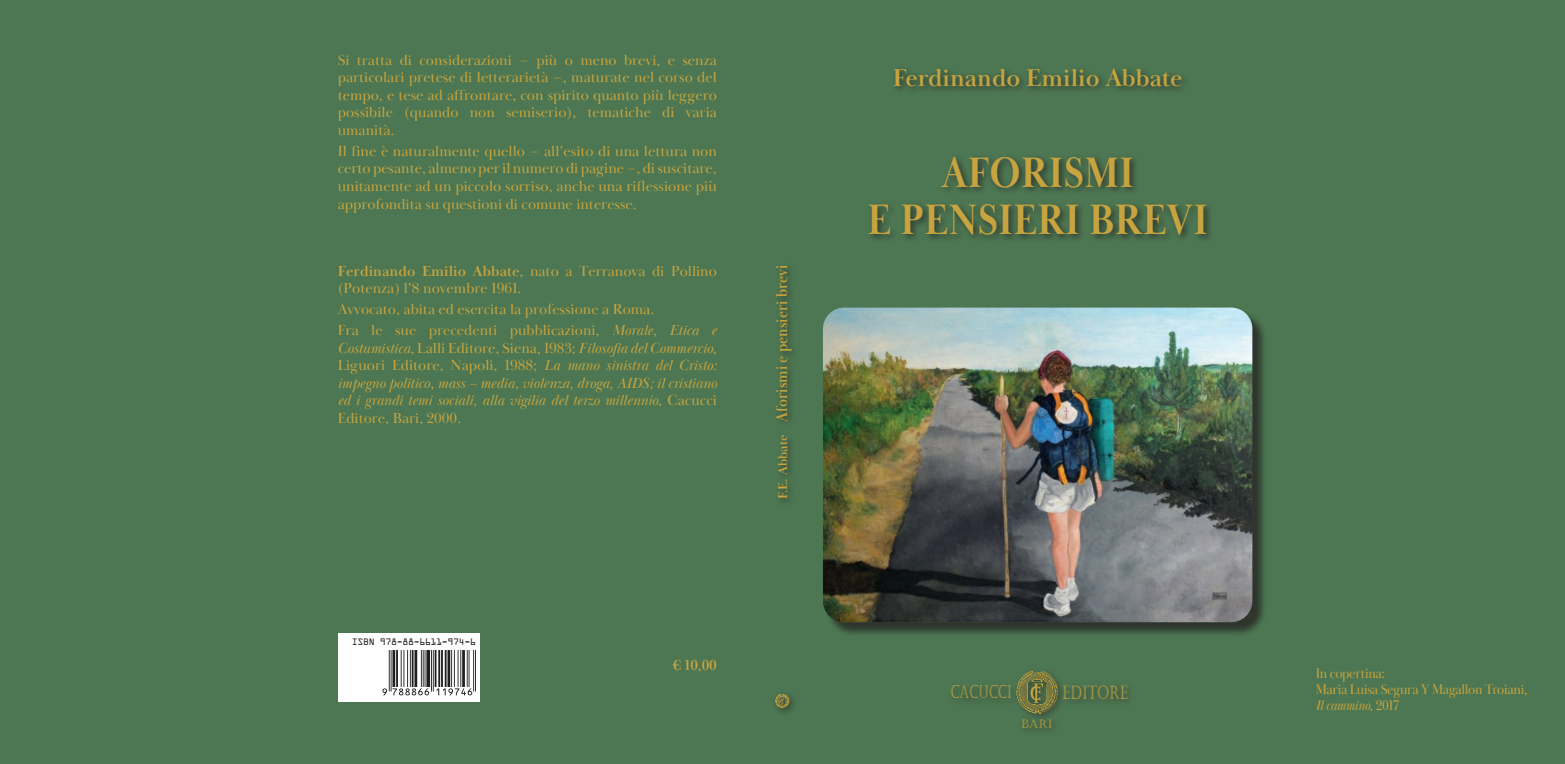
<style>
.page{position:relative;width:1565px;height:764px;background:#4d7752}
.page>*{position:absolute;margin:0;border:0;box-sizing:border-box;transform-origin:0 0}
.t1{font:700 43.75px/47.5px "Baskerville Display PT";letter-spacing:.01em;color:#c7a440;text-align:center;scale:.88 1}
.t2{font:700 25px "Baskerville Display PT";color:#c7a440}
.t3{font:18.88px "Castellar";color:#c7a440;scale:.73 1}
.t4{font:18.12px "Castellar";color:#c7a440;scale:.66 1}
.t5{font:700 16.38px "Baskerville Display PT";color:#c7a440;scale:.88 1}
.t6{font:15px/17.5px "Baskerville Display PT";color:#c7a440;text-align:justify}
.t7{font:italic 15px/17.5px "Baskerville Display PT";color:#c7a440;text-align:justify}
.t8{font:700 15px "Baskerville Display PT";color:#c7a440}
.t9{font:14.38px/16.2px "Baskerville Display PT";letter-spacing:-.02em;color:#c7a440;scale:.92 1}
.t10{font:12px "Castellar";color:#c7a440}
.t11{font:10px "OCRA Extended";letter-spacing:-.03em;color:#231f20}
.s1{font-weight:700}
.s2{font-style:italic}
.s3{font-style:normal}
.s4{font-size:13.12px}
</style>
<div class="page">
<div style="left:865px;top:65px;width:350px;height:179px;background:#231f20;opacity:.75"></div>
<div style="left:825px;top:309px;width:442px;height:328px;background:#231f20;opacity:.75"></div>
<img style="left:823px;top:308px;width:429px;height:314px">
<div style="left:947px;top:667px;width:189px;height:70px;background:#231f20;opacity:.75"></div>
<svg style="left:1016px;top:671px;width:42px;height:43px"></svg>
<svg style="left:338px;top:633px;width:141px;height:68px;background:#f6f5f5"></svg>
<hr style="left:475px;top:650px;width:1px;height:41px;background:#231f20">
<hr style="left:473px;top:650px;width:1px;height:41px;background:#231f20">
<hr style="left:468px;top:650px;width:1px;height:37px;background:#231f20">
<hr style="left:467px;top:650px;width:1px;height:37px;background:#231f20">
<hr style="left:462px;top:650px;width:3px;height:37px;background:#231f20">
<hr style="left:460px;top:650px;width:1px;height:37px;background:#231f20">
<hr style="left:457px;top:650px;width:1px;height:37px;background:#231f20">
<hr style="left:454px;top:650px;width:1px;height:37px;background:#231f20">
<hr style="left:451px;top:650px;width:1px;height:37px;background:#231f20">
<hr style="left:447px;top:650px;width:3px;height:37px;background:#231f20">
<hr style="left:445px;top:650px;width:1px;height:37px;background:#231f20">
<hr style="left:441px;top:650px;width:2px;height:37px;background:#231f20">
<hr style="left:438px;top:650px;width:2px;height:37px;background:#231f20">
<hr style="left:435px;top:650px;width:1px;height:37px;background:#231f20">
<hr style="left:433px;top:650px;width:1px;height:41px;background:#231f20">
<hr style="left:431px;top:650px;width:1px;height:41px;background:#231f20">
<svg style="left:426px;top:650px;width:4px;height:37px"></svg>
<hr style="left:424px;top:650px;width:1px;height:37px;background:#231f20">
<hr style="left:423px;top:650px;width:1px;height:37px;background:#231f20">
<hr style="left:421px;top:650px;width:1px;height:37px;background:#231f20">
<hr style="left:414px;top:650px;width:3px;height:37px;background:#231f20">
<hr style="left:412px;top:650px;width:1px;height:37px;background:#231f20">
<hr style="left:410px;top:650px;width:1px;height:37px;background:#231f20">
<hr style="left:407px;top:650px;width:1px;height:37px;background:#231f20">
<hr style="left:403px;top:650px;width:1px;height:37px;background:#231f20">
<hr style="left:401px;top:650px;width:1px;height:37px;background:#231f20">
<hr style="left:396px;top:650px;width:2px;height:37px;background:#231f20">
<hr style="left:392px;top:650px;width:3px;height:37px;background:#231f20">
<hr style="left:391px;top:650px;width:1px;height:41px;background:#231f20">
<hr style="left:389px;top:650px;width:1px;height:41px;background:#231f20">
<svg style="left:382px;top:688px;width:90px;height:7px"></svg>
<div style="left:772px;top:262px;width:28px;height:245px;background:#231f20;opacity:.75"></div>
<div style="left:771px;top:690px;width:27px;height:27px;background:#231f20;opacity:.75"></div>
<svg style="left:775px;top:694px;width:14px;height:14px"></svg>
<p class="t6" style="left:338px;top:52px;width:381px">Si tratta di considerazioni – più o meno brevi, e senza particolari pretese di letterarietà –, maturate nel corso del tempo, e tese ad affrontare, con spirito quanto più leggero possibile (quando non semiserio), tematiche di varia umanità.</p>
<p class="t6" style="left:338px;top:143px;width:381px">Il fine è naturalmente quello – all’esito di una lettura non certo pesante, almeno per il numero di pagine –, di suscitare, unitamente ad un piccolo sorriso, anche una riflessione più approfondita su questioni di comune interesse.</p>
<p class="t6" style="left:338px;top:262px;width:381px"><span class="s1">Ferdinando Emilio Abbate</span>, nato a Terranova di Pollino (Potenza) l’8 novembre 1961.</p>
<p class="t6" style="left:338px;top:299px;width:381px;line-height:21px">Avvocato, abita ed esercita la professione a Roma.<br>Fra le sue precedenti pubblicazioni, <span class="s2">Morale, Etica e</span></p>
<p class="t7" style="left:338px;top:340px;width:381px">Costumistica<span class="s3">, Lalli Editore, Siena, 1983;</span> Filosofia del Commercio<span class="s3">, Liguori Editore, Napoli, 1988;</span> La mano sinistra del Cristo: impegno politico, mass – media, violenza, droga, AIDS; il cristiano ed i grandi temi sociali, alla vigilia del terzo millennio<span class="s3">, Cacucci Editore, Bari, 2000.</span></p>
<p class="t11" style="left:352px;top:636px;width:126px">ISBN 978-88-6611-974-6</p>
<p class="t8" style="left:672px;top:656px;width:46px">€ 10,00</p>
<p class="t5" style="left:772px;top:499px;width:268px;rotate:-90deg"><span class="s4">F.E. Abbate</span> Aforismi e pensieri brevi</p>
<h2 class="t2" style="left:893px;top:63px;width:291px">Ferdinando Emilio Abbate</h2>
<h1 class="t1" style="left:867px;top:150px;width:388px">AFORISMI<br>E PENSIERI BREVI</h1>
<p class="t4" style="left:950px;top:682px;width:94px">CACUCCI</p>
<p class="t3" style="left:1062px;top:682px;width:91px">EDITORE</p>
<p class="t10" style="left:1021px;top:716px;width:33px">BARI</p>
<p class="t9" style="left:1316px;top:665px;width:232px">In copertina:<br>Maria Luisa Segura Y Magallon Troiani,<br><span class="s2">Il cammino</span>, 2017</p>
</div>
